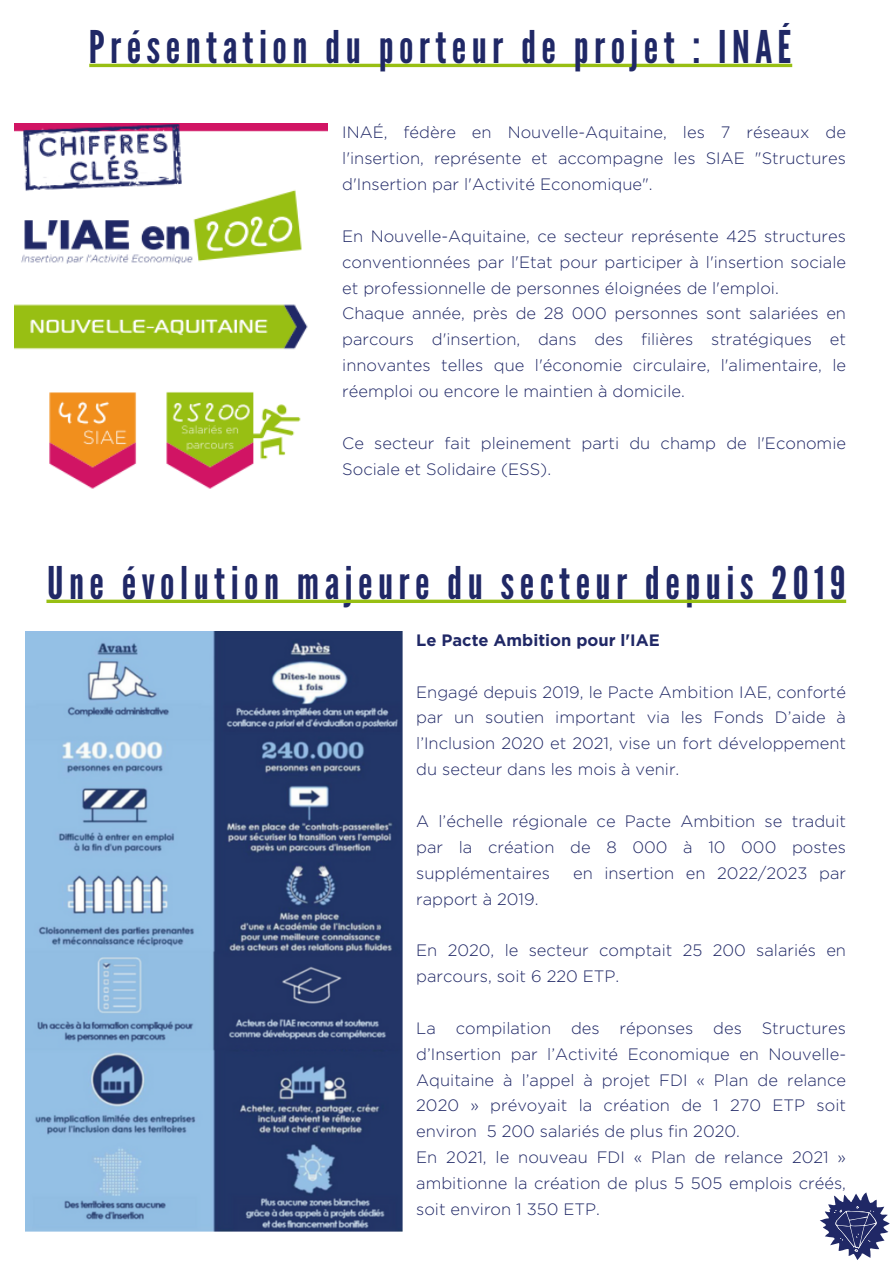
<style>
.page{position:relative;width:893px;height:1264px;background:#fff}
.page>*{position:absolute;margin:0;border:0;box-sizing:border-box;transform-origin:0 0}
.t1{font:45px "League Gothic";letter-spacing:.12em;color:#202866}
.t2{font:300 16.5px/25.8px "Gotham";color:#202866;text-align:justify}
.t3{font:700 16.5px "Gotham";color:#202866}
</style>
<div class="page">
<svg style="left:820px;top:1192px;width:70px;height:68px"></svg>
<hr style="left:89px;top:64px;width:703px;height:3px;background:#98bf13">
<img style="left:26px;top:631px;width:376px;height:600px">
<img style="left:15px;top:124px;width:312px;height:365px">
<svg style="left:46px;top:599px;width:800px;height:4px;fill:#98bf13"></svg>
<p class="t1" style="left:89px;top:21px;width:703px">Présentation du porteur de projet : INAÉ</p>
<p class="t2" style="left:342px;top:120px;width:505px">INAÉ, fédère en Nouvelle-Aquitaine, les 7 réseaux de l'insertion, représente et accompagne les SIAE "Structures d'Insertion par l'Activité Economique".</p>
<p class="t2" style="left:342px;top:224px;width:505px">En Nouvelle-Aquitaine, ce secteur représente 425 structures conventionnées par l'Etat pour participer à l'insertion sociale et professionnelle de personnes éloignées de l'emploi.</p>
<p class="t2" style="left:342px;top:301px;width:505px">Chaque année, près de 28 000 personnes sont salariées en parcours d'insertion, dans des filières stratégiques et innovantes telles que l'économie circulaire, l'alimentaire, le réemploi ou encore le maintien à domicile.</p>
<p class="t2" style="left:342px;top:431px;width:505px">Ce secteur fait pleinement parti du champ de l'Economie<br>Sociale et Solidaire (ESS).</p>
<p class="t1" style="left:47px;top:557px;width:799px">Une évolution majeure du secteur depuis 2019</p>
<p class="t3" style="left:416px;top:632px;width:245px">Le Pacte Ambition pour l'IAE</p>
<p class="t2" style="left:416px;top:679px;width:431px">Engagé depuis 2019, le Pacte Ambition IAE, conforté par un soutien important via les Fonds D’aide à l’Inclusion 2020 et 2021, vise un fort développement du secteur dans les mois à venir.</p>
<p class="t2" style="left:416px;top:809px;width:431px">A l’échelle régionale ce Pacte Ambition se traduit par la création de 8 000 à 10 000 postes supplémentaires</p>
<p class="t2" style="left:573px;top:860px;width:274px">en insertion en 2022/2023 par</p>
<p class="t2" style="left:416px;top:886px;width:124px">rapport à 2019.</p>
<p class="t2" style="left:416px;top:938px;width:431px">En 2020, le secteur comptait 25 200 salariés en parcours, soit 6 220 ETP.</p>
<p class="t2" style="left:416px;top:1016px;width:431px">La compilation des réponses des Structures d’Insertion par l’Activité Economique en Nouvelle-Aquitaine à l’appel à projet FDI « Plan de relance 2020 » prévoyait la création de 1 270 ETP soit environ 5 200 salariés de plus fin 2020.</p>
<p class="t2" style="left:416px;top:1145px;width:431px">En 2021, le nouveau FDI « Plan de relance 2021 » ambitionne la création de plus 5 505 emplois créés, soit environ 1 350 ETP.</p>
</div>
